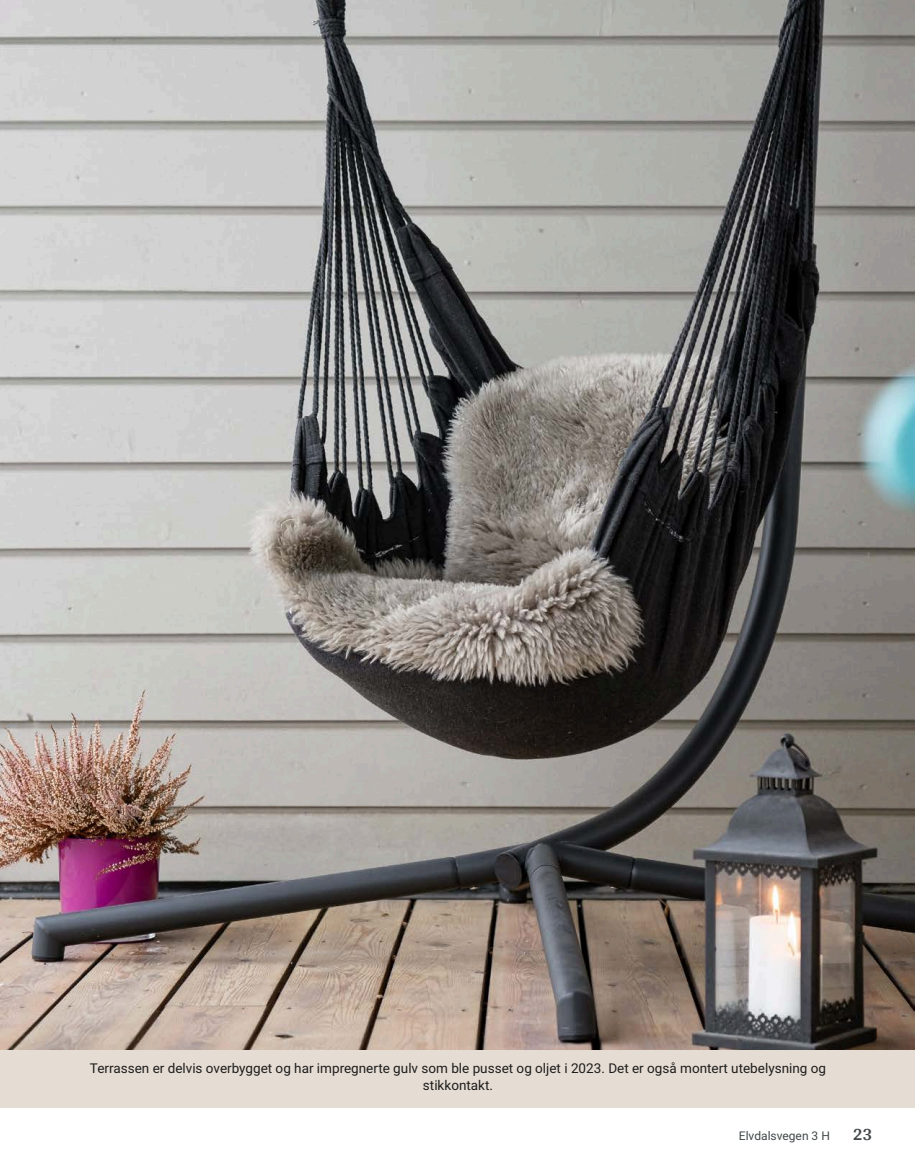
<style>
.page{position:relative;width:915px;height:1172px;background:#fff}
.page>*{position:absolute;margin:0;border:0;box-sizing:border-box;transform-origin:0 0}
.t1{font:700 18px "Arya";color:#414749}
.t2{font:13.5px/16.5px "Roboto";color:#1d1d1b;text-align:center}
.t3{font:12px "Roboto";color:#414749}
</style>
<div class="page">
<img style="left:0;top:0;width:914px;height:1050px">
<div style="left:0;top:1050px;width:914px;height:58px;background:#e5dcd4"></div>
<p class="t2" style="left:90px;top:1060px;width:737px">Terrassen er delvis overbygget og har impregnerte gulv som ble pusset og oljet i 2023. Det er også montert utebelysning og stikkontakt.</p>
<p class="t3" style="left:738px;top:1127px;width:92px">Elvdalsvegen 3 H</p>
<h1 class="t1" style="left:852px;top:1123px;width:21px">23</h1>
</div>
